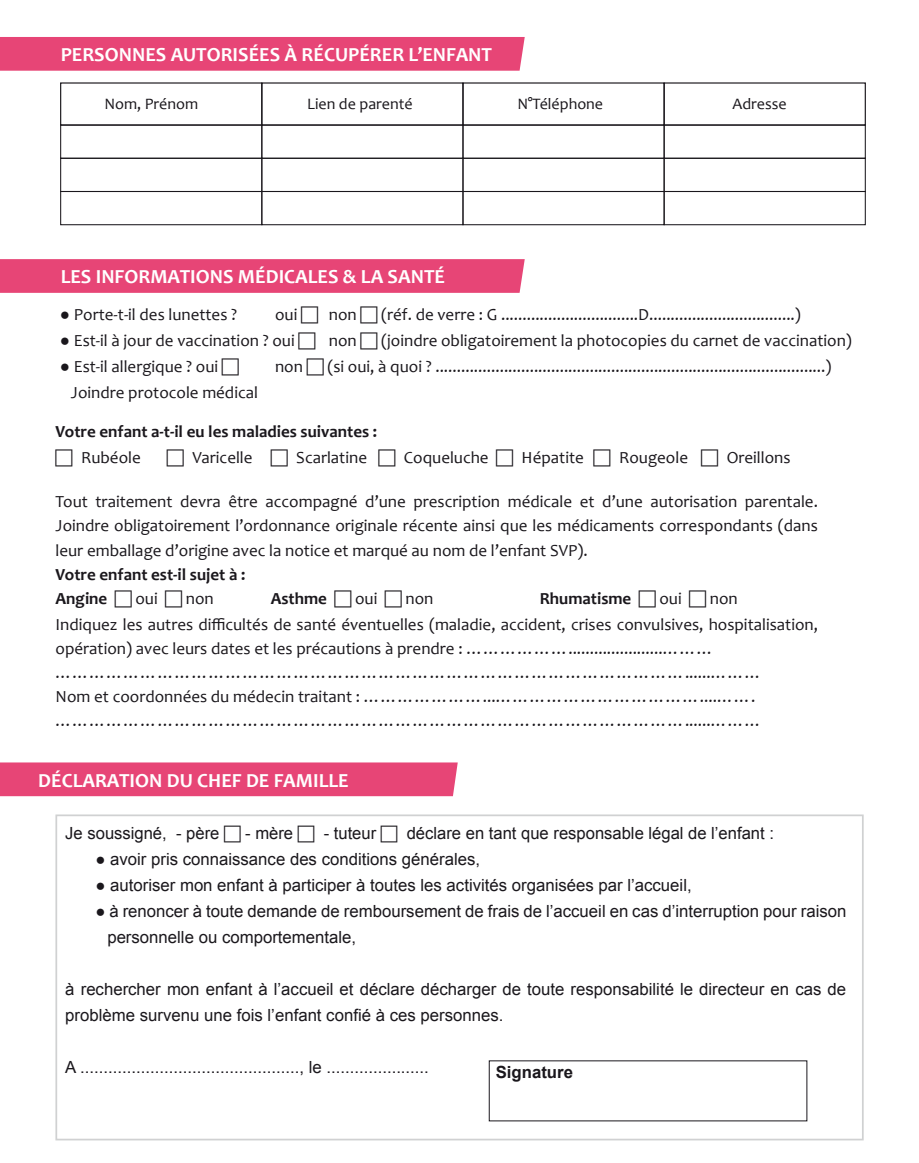
<style>
.page{position:relative;width:919px;height:1163px;background:#fff}
.page>*{position:absolute;margin:0;border:0;box-sizing:border-box;transform-origin:0 0}
.t1{font:700 20px "Candara";color:#fff}
.t2{font:17px/24px "Candara";color:#1a171c}
.t3{font:700 17px/24px "Candara";color:#1a171c}
.t4{font:16.8px/26px "Arial";color:#1a171c}
.t5{font:700 16.8px "Arial";color:#1a171c}
.t6{font:16px "Candara";color:#1a171c}
.s1{font-family:"Arial"}
</style>
<div class="page">
<div style="left:0;top:762px;width:457px;height:34px;background:#e74576"></div>
<div style="left:55px;top:814px;width:808px;height:326px;border:2px solid #d0d1d2"></div>
<div style="left:0;top:259px;width:524px;height:34px;background:#e74576"></div>
<div style="left:0;top:37px;width:524px;height:34px;background:#e74576"></div>
<div style="left:60px;top:124px;width:202px;height:35px;border:1px solid #1a171c"></div>
<div style="left:261px;top:124px;width:202px;height:35px;border:1px solid #1a171c"></div>
<div style="left:462px;top:124px;width:202px;height:35px;border:1px solid #1a171c"></div>
<div style="left:663px;top:124px;width:202px;height:35px;border:1px solid #1a171c"></div>
<div style="left:60px;top:158px;width:202px;height:34px;border:1px solid #1a171c"></div>
<div style="left:261px;top:158px;width:202px;height:34px;border:1px solid #1a171c"></div>
<div style="left:462px;top:158px;width:202px;height:34px;border:1px solid #1a171c"></div>
<div style="left:663px;top:158px;width:202px;height:34px;border:1px solid #1a171c"></div>
<div style="left:60px;top:191px;width:202px;height:34px;border:1px solid #1a171c"></div>
<div style="left:261px;top:191px;width:202px;height:34px;border:1px solid #1a171c"></div>
<div style="left:462px;top:191px;width:202px;height:34px;border:1px solid #1a171c"></div>
<div style="left:663px;top:191px;width:202px;height:34px;border:1px solid #1a171c"></div>
<p class="t1" style="left:61px;top:42px;width:433px">PERSONNES AUTORISÉES À RÉCUPÉRER L’ENFANT</p>
<p class="t6" style="left:104px;top:94px;width:95px">Nom, Prénom</p>
<p class="t6" style="left:307px;top:94px;width:107px">Lien de parenté</p>
<p class="t6" style="left:517px;top:94px;width:87px">N°Téléphone</p>
<p class="t6" style="left:732px;top:94px;width:56px">Adresse</p>
<p class="t1" style="left:61px;top:264px;width:386px">LES INFORMATIONS MÉDICALES &amp; LA SANTÉ</p>
<p class="t2" style="left:60px;top:302px;width:179px"><span class="s1">●</span> Porte-t-il des lunettes ?</p>
<p class="t2" style="left:275px;top:302px;width:24px">oui</p>
<p class="t2" style="left:329px;top:302px;width:29px">non</p>
<p class="t2" style="left:381px;top:302px;width:421px">(réf. de verre : G ................................D..................................)</p>
<p class="t2" style="left:60px;top:328px;width:236px"><span class="s1">●</span> Est-il à jour de vaccination ? oui</p>
<p class="t2" style="left:329px;top:328px;width:29px">non</p>
<p class="t2" style="left:381px;top:328px;width:472px">(joindre obligatoirement la photocopies du carnet de vaccination)</p>
<p class="t2" style="left:60px;top:354px;width:160px"><span class="s1">●</span> Est-il allergique ? oui</p>
<p class="t2" style="left:275px;top:354px;width:29px">non</p>
<p class="t2" style="left:327px;top:354px;width:505px">(si oui, à quoi ? ...........................................................................................)</p>
<p class="t2" style="left:71px;top:380px;width:188px">Joindre protocole médical</p>
<p class="t3" style="left:56px;top:419px;width:323px">Votre enfant a-t-il eu les maladies suivantes :</p>
<p class="t2" style="left:81px;top:445px;width:61px">Rubéole</p>
<p class="t2" style="left:192px;top:445px;width:62px">Varicelle</p>
<p class="t2" style="left:296px;top:445px;width:72px">Scarlatine</p>
<p class="t2" style="left:404px;top:445px;width:86px">Coqueluche</p>
<p class="t2" style="left:521px;top:445px;width:64px">Hépatite</p>
<p class="t2" style="left:619px;top:445px;width:70px">Rougeole</p>
<p class="t2" style="left:726px;top:445px;width:65px">Oreillons</p>
<p class="t2" style="left:56px;top:490px;width:763px;text-align:justify">Tout traitement devra être accompagné d’une prescription médicale et d’une autorisation parentale.<br>Joindre obligatoirement l’ordonnance originale récente ainsi que les médicaments correspondants (dans leur emballage d’origine avec la notice et marqué au nom de l’enfant SVP).</p>
<p class="t3" style="left:56px;top:562px;width:191px">Votre enfant est-il sujet à :<br>Angine</p>
<p class="t2" style="left:135px;top:586px;width:24px">oui</p>
<p class="t2" style="left:186px;top:586px;width:29px">non</p>
<p class="t3" style="left:271px;top:586px;width:58px">Asthme</p>
<p class="t2" style="left:355px;top:586px;width:24px">oui</p>
<p class="t2" style="left:405px;top:586px;width:29px">non</p>
<p class="t3" style="left:539px;top:586px;width:93px">Rhumatisme</p>
<p class="t2" style="left:659px;top:586px;width:24px">oui</p>
<p class="t2" style="left:56px;top:585px;width:763px;line-height:26px;text-indent:654px">non<br>Indiquez les autres difficultés de santé éventuelles (maladie, accident, crises convulsives, hospitalisation,</p>
<p class="t2" style="left:56px;top:636px;width:707px">opération) avec leurs dates et les précautions à prendre : ………………......................……… …………………………………………………………………………………………………......……… Nom et coordonnées du médecin traitant : …………………...………………………………....……. …………………………………………………………………………………………………......………</p>
<p class="t1" style="left:38px;top:768px;width:312px">DÉCLARATION DU CHEF DE FAMILLE</p>
<p class="t4" style="left:65px;top:819px;width:156px">Je soussigné, - père</p>
<p class="t4" style="left:245px;top:819px;width:49px">- mère</p>
<p class="t4" style="left:323px;top:819px;width:54px">- tuteur</p>
<p class="t4" style="left:406px;top:819px;width:369px">déclare en tant que responsable légal de l’enfant :</p>
<p class="t4" style="left:95px;top:845px;width:386px">● avoir pris connaissance des conditions générales,</p>
<p class="t4" style="left:95px;top:871px;width:598px">● autoriser mon enfant à participer à toutes les activités organisées par l’accueil,</p>
<p class="t4" style="left:107px;top:897px;width:740px;text-indent:-12px">● à renoncer à toute demande de remboursement de frais de l’accueil en cas d’interruption pour raison personnelle ou comportementale,</p>
<p class="t4" style="left:65px;top:975px;width:782px">à rechercher mon enfant à l’accueil et déclare décharger de toute responsabilité le directeur en cas de problème survenu une fois l’enfant confié à ces personnes.</p>
<p class="t4" style="left:65px;top:1053px;width:365px">A ..............................................., le ......................</p>
<p class="t5" style="left:495px;top:1061px;width:79px">Signature</p>
</div>
